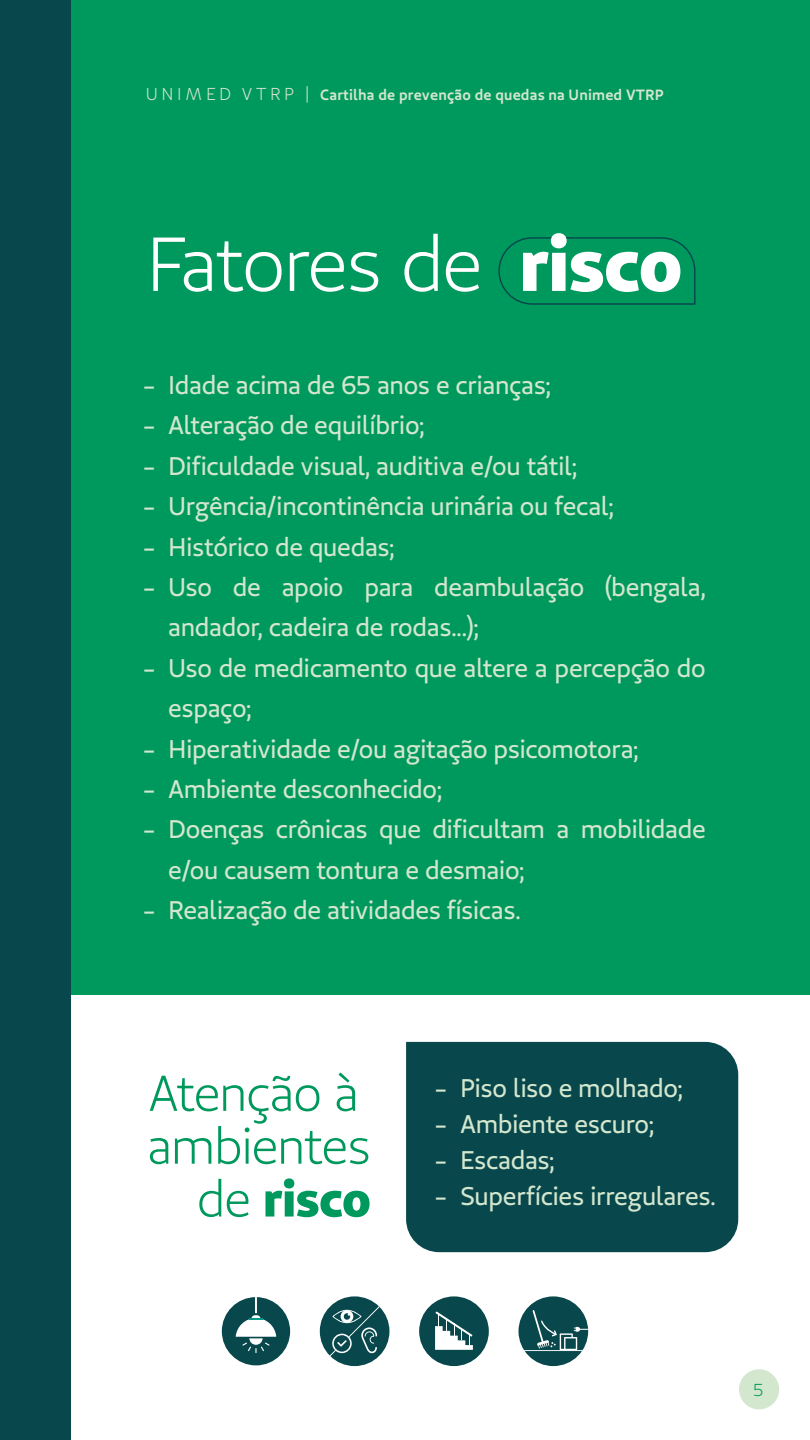
<style>
.page{position:relative;width:810px;height:1440px;background:#00995d}
.page>*{position:absolute;margin:0;border:0;box-sizing:border-box;transform-origin:0 0}
.t1{font:76.2px "Unimed Sans 2020 Book";letter-spacing:-.03em;color:#fff}
.t2{font:50.25px/52.9px "Unimed Sans 2020 Book";letter-spacing:-.03em;color:#00995d}
.t3{font:700 50.25px "Unimed Sans 2020 Extra";letter-spacing:-.015em;color:#00995d}
.t4{font:25.5px/40.3px "Unimed Sans 2020 Regular";letter-spacing:-.015em;color:#d3e6ce}
.t5{font:17.25px "Unimed Sans 2020 Book";color:#00995d}
.t6{font:700 14.85px "Unimed Sans 2020 Semi";letter-spacing:.015em;color:#d3e6ce}
.s1{font-family:"Unimed Sans 2020 Book";font-weight:400;font-size:17.25px}
.s2{font-family:"Unimed Sans 2020 Extra";font-weight:700}
.s3{font-family:"Unimed Sans 2020 Book";font-weight:400}
</style>
<div class="page">
<div style="left:50px;top:996px;width:760px;height:444px;background:#fff"></div>
<div style="left:739px;top:1369px;width:40px;height:40px;background:#d3e6ce;border-radius:50%"></div>
<div style="left:320px;top:1296px;width:69px;height:70px;background:#08484c;border-radius:50%"></div>
<svg style="left:330px;top:1306px;width:50px;height:50px"></svg>
<div style="left:419px;top:1296px;width:70px;height:70px;background:#08484c;border-radius:50%"></div>
<svg style="left:435px;top:1312px;width:38px;height:38px"></svg>
<div style="left:519px;top:1296px;width:69px;height:70px;background:#08484c;border-radius:50%"></div>
<svg style="left:524px;top:1310px;width:64px;height:41px"></svg>
<div style="left:222px;top:1297px;width:68px;height:68px;background:#08484c;border-radius:50%"></div>
<svg style="left:236px;top:1297px;width:40px;height:56px"></svg>
<div style="left:0;top:0;width:70px;height:1440px;background:#08484c"></div>
<div style="left:406px;top:1042px;width:332px;height:210px;background:#08484c"></div>
<svg style="left:498px;top:237px;width:198px;height:68px"></svg>
<p class="t6" style="left:146px;top:85px;width:520px"><span class="s1">U N I M E D V T R P |</span> Cartilha de prevenção de quedas na Unimed VTRP</p>
<h1 class="t1" style="left:146px;top:217px;width:538px">Fatores de <span class="s2">risco</span></h1>
<p class="t4" style="left:143px;top:365px;width:409px">- Idade acima de 65 anos e crianças;</p>
<p class="t4" style="left:143px;top:405px;width:283px">- Alteração de equilíbrio;</p>
<p class="t4" style="left:143px;top:445px;width:435px">- Dificuldade visual, auditiva e/ou tátil;</p>
<p class="t4" style="left:143px;top:486px;width:472px">- Urgência/incontinência urinária ou fecal;</p>
<p class="t4" style="left:143px;top:526px;width:253px">- Histórico de quedas;</p>
<p class="t4" style="left:168px;top:567px;width:539px;text-indent:-25px">- Uso de apoio para deambulação (bengala, andador, cadeira de rodas...);</p>
<p class="t4" style="left:168px;top:647px;width:539px;text-indent:-25px">- Uso de medicamento que altere a percepção do espaço;</p>
<p class="t4" style="left:143px;top:728px;width:497px">- Hiperatividade e/ou agitação psicomotora;</p>
<p class="t4" style="left:143px;top:768px;width:300px">- Ambiente desconhecido;</p>
<p class="t4" style="left:168px;top:809px;width:539px;text-indent:-25px">- Doenças crônicas que dificultam a mobilidade e/ou causem tontura e desmaio;</p>
<p class="t4" style="left:143px;top:890px;width:379px">- Realização de atividades físicas.</p>
<h2 class="t2" style="left:147px;top:1067px;width:225px">Atenção à ambientes</h2>
<h2 class="t3" style="left:197px;top:1165px;width:176px"><span class="s3">de</span> risco</h2>
<p class="t4" style="left:435px;top:1067px;width:249px">- Piso liso e molhado;</p>
<p class="t4" style="left:435px;top:1103px;width:220px">- Ambiente escuro;</p>
<p class="t4" style="left:435px;top:1140px;width:121px">- Escadas;</p>
<p class="t4" style="left:435px;top:1176px;width:282px">- Superfícies irregulares.</p>
<p class="t5" style="left:753px;top:1379px;width:12px">5</p>
</div>
